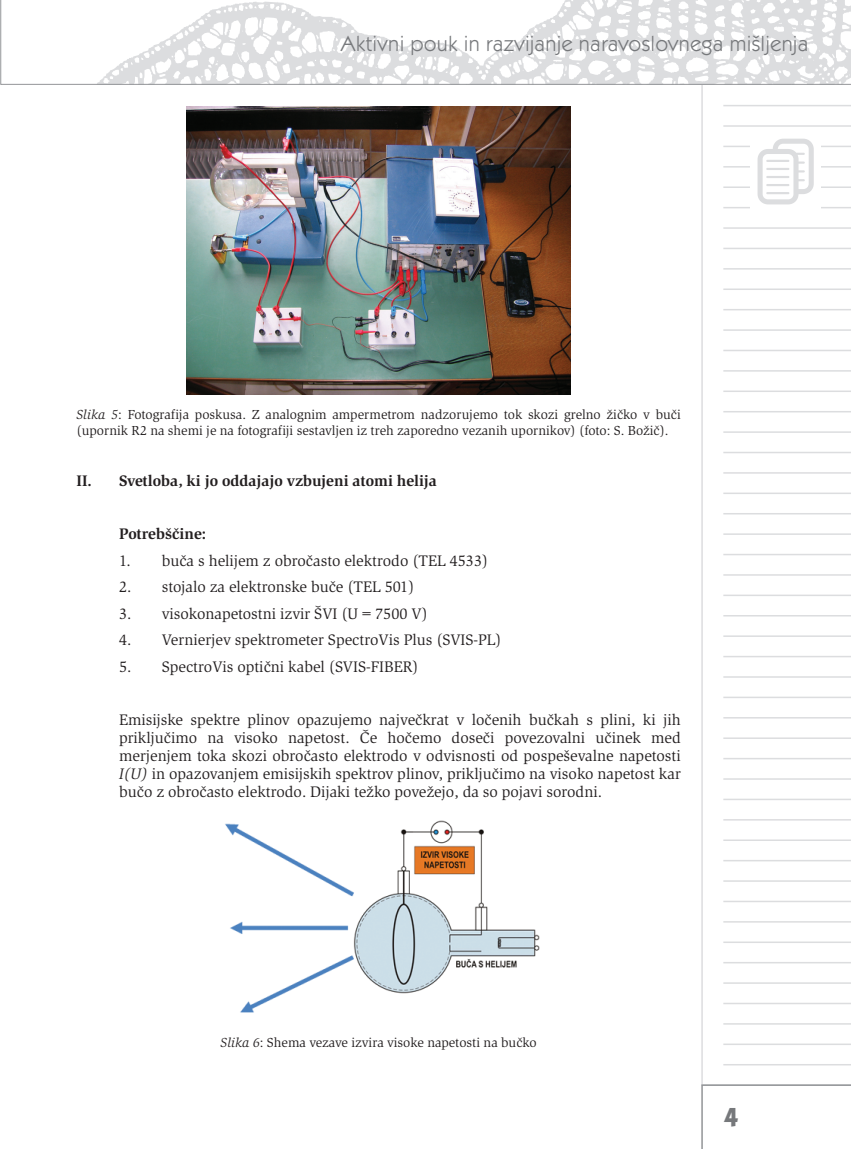
<style>
.page{position:relative;width:851px;height:1149px;background:#fff}
.page>*{position:absolute;margin:0;border:0;box-sizing:border-box;transform-origin:0 0}
.t1{font:700 27px "Kabel Itc TEE";color:#76787b}
.t2{font:22.5px "Kabel Itc TEE";color:#76787b}
.t3{font:15.75px/18px "Slimbach Itc TEE";color:#231f20;text-align:justify}
.t4{font:700 15.75px "Slimbach Itc TEE";color:#231f20}
.t5{font:13.5px/15.8px "Slimbach Itc TEE";color:#231f20}
.s1{font-style:italic}
</style>
<div class="page">
<svg style="left:701px;top:85px;width:149px;height:999px"></svg>
<hr style="left:723px;top:105px;width:127px;height:1px;background:#dcdddf">
<hr style="left:723px;top:125px;width:127px;height:2px;background:#dcdddf">
<hr style="left:723px;top:146px;width:127px;height:1px;background:#dcdddf">
<hr style="left:723px;top:166px;width:127px;height:1px;background:#dcdddf">
<hr style="left:723px;top:186px;width:127px;height:2px;background:#dcdddf">
<hr style="left:723px;top:207px;width:127px;height:1px;background:#dcdddf">
<hr style="left:723px;top:227px;width:127px;height:2px;background:#dcdddf">
<hr style="left:723px;top:247px;width:127px;height:2px;background:#dcdddf">
<hr style="left:723px;top:268px;width:127px;height:1px;background:#dcdddf">
<hr style="left:723px;top:288px;width:127px;height:2px;background:#dcdddf">
<hr style="left:723px;top:309px;width:127px;height:1px;background:#dcdddf">
<hr style="left:723px;top:329px;width:127px;height:2px;background:#dcdddf">
<hr style="left:723px;top:349px;width:127px;height:2px;background:#dcdddf">
<hr style="left:723px;top:370px;width:127px;height:1px;background:#dcdddf">
<hr style="left:723px;top:390px;width:127px;height:2px;background:#dcdddf">
<hr style="left:723px;top:411px;width:127px;height:1px;background:#dcdddf">
<hr style="left:723px;top:431px;width:127px;height:2px;background:#dcdddf">
<hr style="left:723px;top:451px;width:127px;height:2px;background:#dcdddf">
<hr style="left:723px;top:472px;width:127px;height:1px;background:#dcdddf">
<hr style="left:723px;top:492px;width:127px;height:2px;background:#dcdddf">
<hr style="left:723px;top:513px;width:127px;height:1px;background:#dcdddf">
<hr style="left:723px;top:533px;width:127px;height:1px;background:#dcdddf">
<hr style="left:723px;top:553px;width:127px;height:2px;background:#dcdddf">
<hr style="left:723px;top:574px;width:127px;height:1px;background:#dcdddf">
<hr style="left:723px;top:594px;width:127px;height:2px;background:#dcdddf">
<hr style="left:723px;top:615px;width:127px;height:1px;background:#dcdddf">
<hr style="left:723px;top:635px;width:127px;height:1px;background:#dcdddf">
<hr style="left:723px;top:655px;width:127px;height:2px;background:#dcdddf">
<hr style="left:723px;top:676px;width:127px;height:1px;background:#dcdddf">
<hr style="left:723px;top:696px;width:127px;height:2px;background:#dcdddf">
<hr style="left:723px;top:716px;width:127px;height:2px;background:#dcdddf">
<hr style="left:723px;top:737px;width:127px;height:1px;background:#dcdddf">
<hr style="left:723px;top:757px;width:127px;height:2px;background:#dcdddf">
<hr style="left:723px;top:778px;width:127px;height:1px;background:#dcdddf">
<hr style="left:723px;top:798px;width:127px;height:2px;background:#dcdddf">
<hr style="left:723px;top:818px;width:127px;height:2px;background:#dcdddf">
<hr style="left:723px;top:839px;width:127px;height:1px;background:#dcdddf">
<hr style="left:723px;top:859px;width:127px;height:2px;background:#dcdddf">
<hr style="left:723px;top:880px;width:127px;height:1px;background:#dcdddf">
<hr style="left:723px;top:900px;width:127px;height:1px;background:#dcdddf">
<hr style="left:723px;top:920px;width:127px;height:2px;background:#dcdddf">
<hr style="left:723px;top:941px;width:127px;height:1px;background:#dcdddf">
<hr style="left:723px;top:961px;width:127px;height:2px;background:#dcdddf">
<hr style="left:723px;top:982px;width:127px;height:1px;background:#dcdddf">
<hr style="left:723px;top:1002px;width:127px;height:1px;background:#dcdddf">
<hr style="left:723px;top:1022px;width:127px;height:2px;background:#dcdddf">
<hr style="left:723px;top:1043px;width:127px;height:1px;background:#dcdddf">
<hr style="left:723px;top:1063px;width:127px;height:2px;background:#dcdddf">
<svg style="left:701px;top:1084px;width:149px;height:64px"></svg>
<svg style="left:0;top:0;width:850px;height:85px"></svg>
<div style="left:749px;top:132px;width:71px;height:77px;background:#fff"></div>
<svg style="left:757px;top:139px;width:56px;height:65px"></svg>
<hr style="left:766px;top:160px;width:23px;height:2px;background:#dcdddf">
<hr style="left:766px;top:168px;width:23px;height:2px;background:#dcdddf">
<hr style="left:766px;top:176px;width:23px;height:2px;background:#dcdddf">
<hr style="left:766px;top:184px;width:23px;height:2px;background:#dcdddf">
<hr style="left:766px;top:192px;width:23px;height:2px;background:#dcdddf">
<img style="left:186px;top:106px;width:384px;height:288px">
<img style="left:225px;top:820px;width:315px;height:193px">
<h2 class="t2" style="left:340px;top:30px;width:469px">Aktivni pouk in razvijanje naravoslov ega mišlje a</h2>
<h2 class="t2" style="left:567px;top:30px;width:242px">Preverjanje in ocenjevanje</h2>
<p class="t5" style="left:77px;top:407px;width:605px"><span class="s1">Slika 5</span>: Fotografija poskusa. Z analognim ampermetrom nadzorujemo tok skozi grelno žičko v buči (upornik R2 na shemi je na fotografiji sestavljen iz treh zaporedno vezanih upornikov) (foto: S. Božič).</p>
<p class="t4" style="left:77px;top:474px;width:361px">II. Svetloba, ki jo oddajajo vzbujeni atomi helija</p>
<p class="t4" style="left:119px;top:527px;width:89px">Potrebščine:</p>
<p class="t3" style="left:119px;top:552px;width:370px">1. buča s helijem z obročasto elektrodo (TEL 4533)</p>
<p class="t3" style="left:119px;top:579px;width:297px">2. stojalo za elektronske buče (TEL 501)</p>
<p class="t3" style="left:119px;top:605px;width:310px">3. visokonapetostni izvir ŠVI (U = 7500 V)</p>
<p class="t3" style="left:119px;top:632px;width:384px">4. Vernierjev spektrometer SpectroVis Plus (SVIS-PL)</p>
<p class="t3" style="left:119px;top:658px;width:301px">5. SpectroVis optični kabel (SVIS-FIBER)</p>
<p class="t3" style="left:119px;top:711px;width:563px">Emisijske spektre plinov opazujemo največkrat v ločenih bučkah s plini, ki jih priključimo na visoko napetost. Če hočemo doseči povezovalni učinek med merjenjem toka skozi obročasto elektrodo v odvisnosti od pospeševalne napetosti <span class="s1">I(U)</span> in opazovanjem emisijskih spektrov plinov, priključimo na visoko napetost kar bučo z obročasto elektrodo. Dijaki težko povežejo, da so pojavi sorodni.</p>
<p class="t5" style="left:220px;top:1035px;width:317px"><span class="s1">Slika 6</span>: Shema vezave izvira visoke napetosti na bučko</p>
<h1 class="t1" style="left:723px;top:1100px;width:16px">4</h1>
</div>
